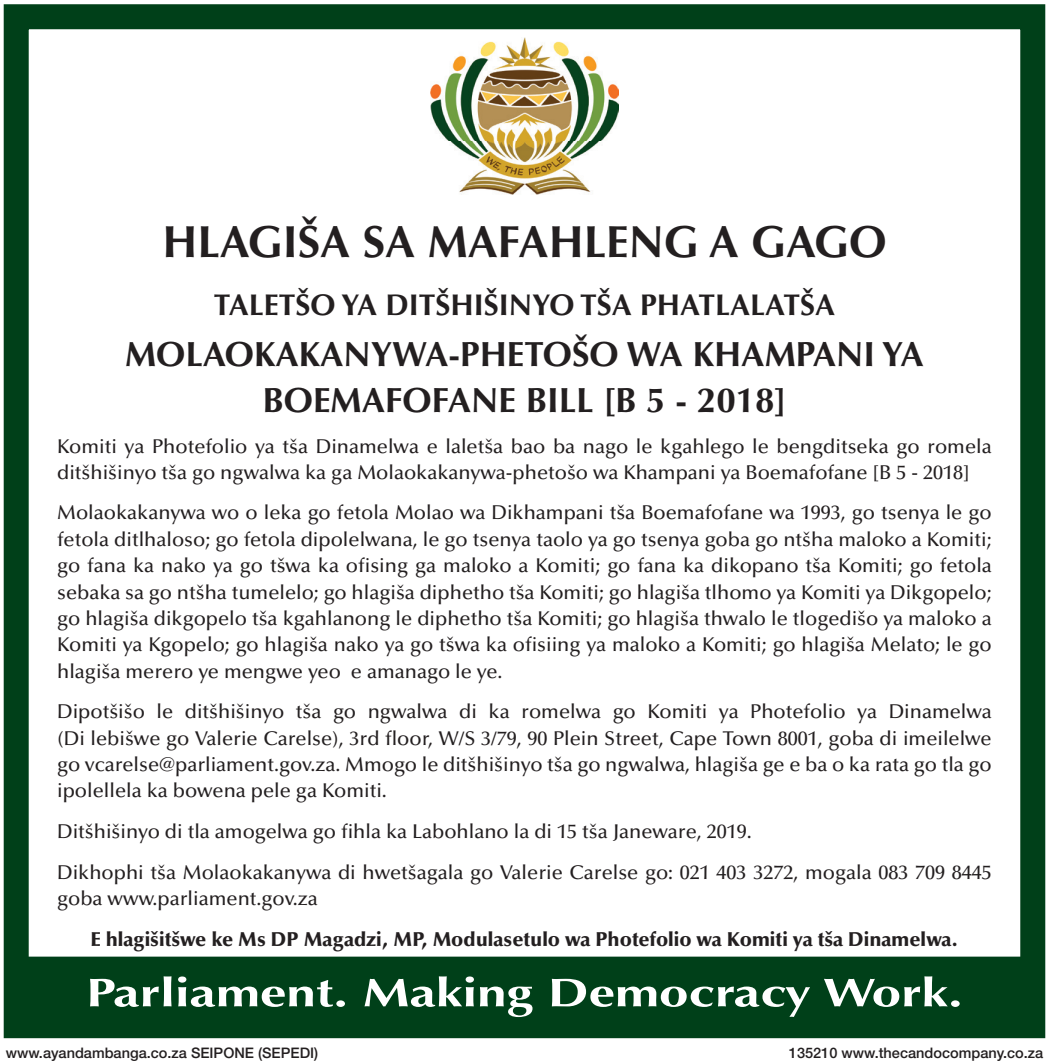
<style>
.page{position:relative;width:1049px;height:1063px;background:#fff}
.page>*{position:absolute;margin:0;border:0;box-sizing:border-box;transform-origin:0 0}
.t1{font:700 45px "Optima LT Std";color:#231f20}
.t2{font:700 40px "Optima LT Std";color:#fff;scale:1.32 1}
.t3{font:700 35px/46.2px "Optima LT Std";color:#231f20;text-align:center}
.t4{font:700 30px "Optima LT Std";color:#231f20}
.t5{font:500 20px/26.5px "Optima LT Std";color:#231f20}
.t6{font:900 20px "Optima LT Std";color:#231f20}
.t7{font:500 14.5px "Helvetica Neue LT Std";color:#231f20}
</style>
<div class="page">
<div style="left:4px;top:4px;width:1041px;height:1034px;border:25px solid #004019"></div>
<img style="left:430px;top:38px;width:188px;height:156px">
<div style="left:5px;top:957px;width:1039px;height:69px;border:25px solid #004019"></div>
<div style="left:9px;top:975px;width:1031px;height:49px;background:#004019"></div>
<div style="left:8px;top:974px;width:1033px;height:52px;border:2px solid #004019"></div>
<h1 class="t1" style="left:162px;top:216px;width:726px">HLAGIŠA SA MAFAHLENG A GAGO</h1>
<h3 class="t4" style="left:214px;top:287px;width:623px">TALETŠO YA DITŠHIŠINYO TŠA PHATLALATŠA</h3>
<h3 class="t3" style="left:125px;top:331px;width:800px">MOLAOKAKANYWA-PHETOŠO WA KHAMPANI YA<br>BOEMAFOFANE BILL [B 5 - 2018]</h3>
<p class="t5" style="left:57px;top:433px;width:936px">Komiti ya Photefolio ya tša Dinamelwa e laletša bao ba nago le kgahlego le bengditseka go romela ditšhišinyo tša go ngwalwa ka ga Molaokakanywa-phetošo wa Khampani ya Boemafofane [B 5 - 2018]</p>
<p class="t5" style="left:57px;top:500px;width:936px;text-align:justify">Molaokakanywa wo o leka go fetola Molao wa Dikhampani tša Boemafofane wa 1993, go tsenya le go fetola ditlhaloso; go fetola dipolelwana, le go tsenya taolo ya go tsenya goba go ntšha maloko a Komiti; go fana ka nako ya go tšwa ka ofising ga maloko a Komiti; go fana ka dikopano tša Komiti; go fetola sebaka sa go ntšha tumelelo; go hlagiša diphetho tša Komiti; go hlagiša tlhomo ya Komiti ya Dikgopelo; go hlagiša dikgopelo tša kgahlanong le diphetho tša Komiti; go hlagiša thwalo le tlogedišo ya maloko a Komiti ya Kgopelo; go hlagiša nako ya go tšwa ka ofisiing ya maloko a Komiti; go hlagiša Melato; le go hlagiša merero ye mengwe yeo e amanago le ye.</p>
<p class="t5" style="left:57px;top:699px;width:936px;text-align:justify">Dipotšišo le ditšhišinyo tša go ngwalwa di ka romelwa go Komiti ya Photefolio ya Dinamelwa (Di lebišwe go Valerie Carelse), 3rd floor, W/S 3/79, 90 Plein Street, Cape Town 8001, goba di imeilelwe go vcarelse@parliament.gov.za. Mmogo le ditšhišinyo tša go ngwalwa, hlagiša ge e ba o ka rata go tla go ipolellela ka bowena pele ga Komiti.</p>
<p class="t5" style="left:57px;top:812px;width:936px;line-height:40.5px">Ditšhišinyo di tla amogelwa go fihla ka Labohlano la di 15 tša Janeware, 2019.<br>Dikhophi tša Molaokakanywa di hwetšagala go Valerie Carelse go: 021 403 3272, mogala 083 709 8445</p>
<p class="t5" style="left:57px;top:886px;width:262px">goba www.parliament.gov.za</p>
<p class="t6" style="left:91px;top:927px;width:869px">E hlagišitšwe ke Ms DP Magadzi, MP, Modulasetulo wa Photefolio wa Komiti ya tša Dinamelwa.</p>
<h2 class="t2" style="left:86px;top:969px;width:665px">Parliament. Making Democracy Work.</h2>
<p class="t7" style="left:6px;top:1044px;width:314px">www.ayandambanga.co.za SEIPONE (SEPEDI)</p>
<p class="t7" style="left:789px;top:1044px;width:256px">135210 www.thecandocompany.co.za</p>
</div>
